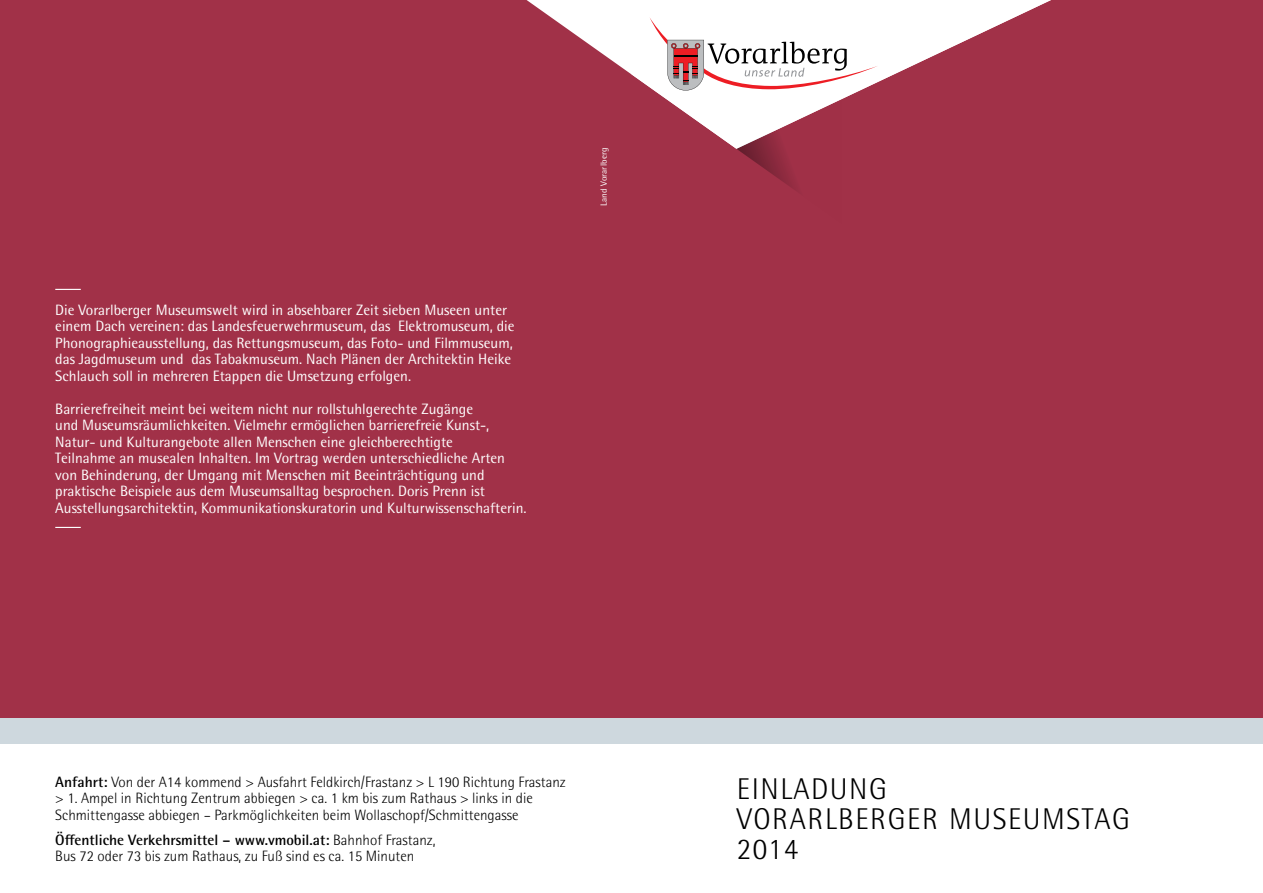
<style>
.page{position:relative;width:1263px;height:893px;background:#a13148}
.page>*{position:absolute;margin:0;border:0;box-sizing:border-box;transform-origin:0 0}
.t1{font:300 30px/30px "Rotis Semi Sans Pro";letter-spacing:.05em;color:#000}
.t2{font:15px/16.5px "Rotis Semi Sans Pro";color:#fff}
.t3{font:300 15px/16.5px "Rotis Semi Sans Pro";color:#000}
.t4{font:9px "Rotis Semi Sans Pro";letter-spacing:.015em;color:#fff}
.s1{font-weight:700}
</style>
<div class="page">
<div style="left:0;top:744px;width:1263px;height:149px;background:#fff"></div>
<div style="left:0;top:719px;width:1263px;height:25px;background:#ced8de"></div>
<svg style="left:527px;top:0;width:104px;height:74px"></svg>
<svg style="left:631px;top:0;width:420px;height:149px"></svg>
<svg style="left:736px;top:99px;width:105px;height:91px"></svg>
<svg style="left:649px;top:17px;width:229px;height:74px;background:#e8dcdc"></svg>
<svg style="left:55px;top:289px;width:26px;height:1px"></svg>
<svg style="left:55px;top:527px;width:26px;height:1px"></svg>
<p class="t2" style="left:55px;top:302px;width:461px">Die Vorarlberger Museumswelt wird in absehbarer Zeit sieben Museen unter einem Dach vereinen: das Landesfeuerwehrmuseum, das Elektromuseum, die Phonographieausstellung, das Rettungsmuseum, das Foto- und Filmmuseum, das Jagdmuseum und das Tabakmuseum. Nach Plänen der Architektin Heike Schlauch soll in mehreren Etappen die Umsetzung erfolgen.</p>
<p class="t2" style="left:55px;top:401px;width:473px">Barrierefreiheit meint bei weitem nicht nur rollstuhlgerechte Zugänge<br>und Museumsräumlichkeiten. Vielmehr ermöglichen barrierefreie Kunst-, Natur- und Kulturangebote allen Menschen eine gleichberechtigte<br>Teilnahme an musealen Inhalten. Im Vortrag werden unterschiedliche Arten von Behinderung, der Umgang mit Menschen mit Beeinträchtigung und praktische Beispiele aus dem Museumsalltag besprochen. Doris Prenn ist Ausstellungsarchitektin, Kommunikationskuratorin und Kulturwissenschafterin.</p>
<p class="t4" style="left:599px;top:206px;width:60px;rotate:-90deg">Land Vorarlberg</p>
<p class="t3" style="left:55px;top:773px;width:512px"><span class="s1">Anfahrt:</span> Von der A14 kommend &gt; Ausfahrt Feldkirch/Frastanz &gt; L 190 Richtung Frastanz &gt; 1. Ampel in Richtung Zentrum abbiegen &gt; ca. 1 km bis zum Rathaus &gt; links in die<br>Schmittengasse abbiegen – Parkmöglichkeiten beim Wollaschopf/Schmittengasse</p>
<p class="t3" style="left:55px;top:831px;width:382px"><span class="s1">Öffentliche Verkehrsmittel – www.vmobil.at:</span> Bahnhof Frastanz,<br>Bus 72 oder 73 bis zum Rathaus, zu Fuß sind es ca. 15 Minuten</p>
<h1 class="t1" style="left:737px;top:774px;width:151px">Einladung<br>Vorarlber</h1>
<h1 class="t1" style="left:888px;top:804px;width:244px">ger Museumstag</h1>
<h1 class="t1" style="left:737px;top:834px;width:63px">2014</h1>
</div>
